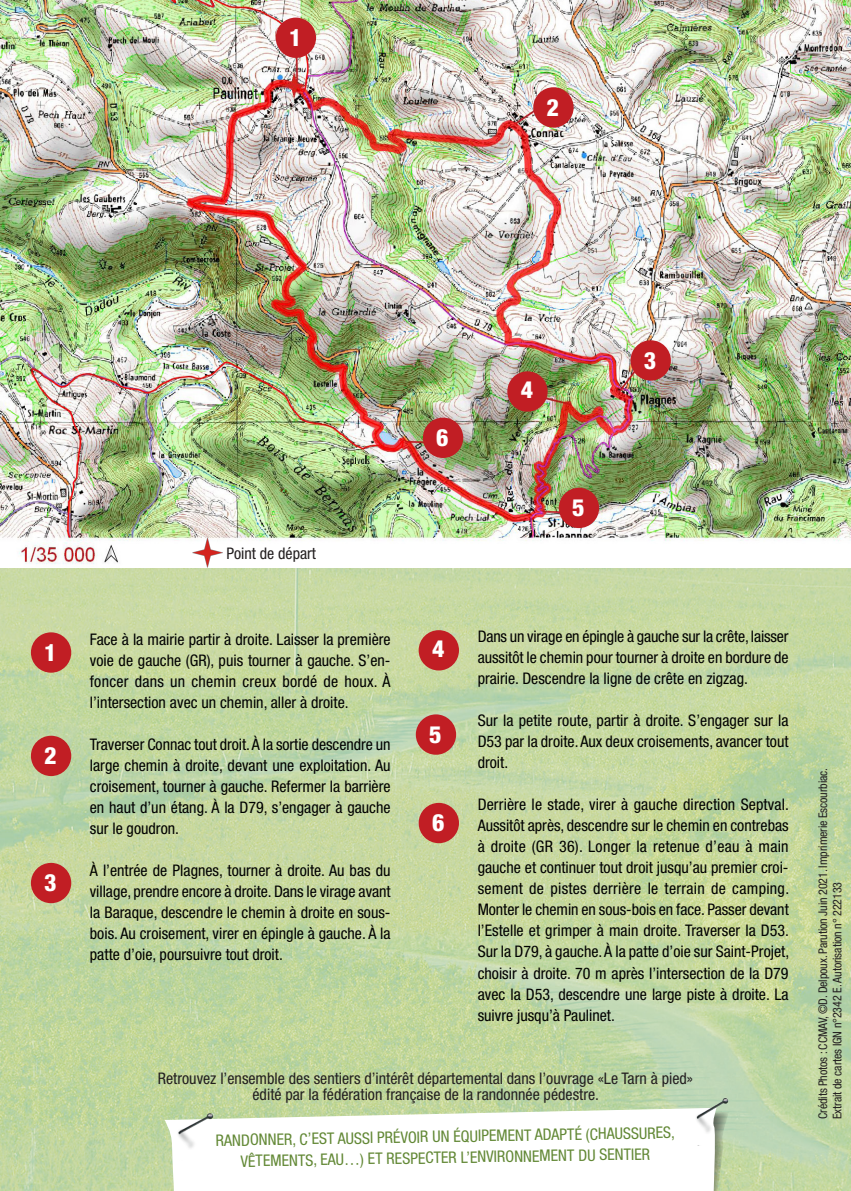
<style>
.page{position:relative;width:851px;height:1191px;background:#fff}
.page>*{position:absolute;margin:0;border:0;box-sizing:border-box;transform-origin:0 0}
.t1{font:800 condensed 23.8px "Helvetica Neue LT Std";color:#fff}
.t2{font:condensed 16px/21px "Helvetica Neue LT Std";color:#000;text-align:justify}
.t3{font:condensed 16px/16px "Helvetica Neue LT Std";color:#231f20;text-align:center}
.t4{font:condensed 16px/21px "Helvetica Neue LT Std";color:#628835;text-align:center}
.t5{font:condensed 12px/14.4px "Helvetica Neue LT Std";letter-spacing:-.01em;color:#231f20}
</style>
<div class="page">
<img style="left:0;top:0;width:850px;height:1191px">
<div style="left:32px;top:633px;width:38px;height:39px;background:#c11e24;border-radius:50%"></div>
<div style="left:31px;top:632px;width:40px;height:40px;border:2px solid #c11e24;border-radius:50%"></div>
<div style="left:32px;top:736px;width:38px;height:39px;background:#c11e24;border-radius:50%"></div>
<div style="left:31px;top:735px;width:40px;height:41px;border:2px solid #c11e24;border-radius:50%"></div>
<div style="left:32px;top:863px;width:38px;height:39px;background:#c11e24;border-radius:50%"></div>
<div style="left:31px;top:863px;width:40px;height:40px;border:2px solid #c11e24;border-radius:50%"></div>
<div style="left:419px;top:631px;width:39px;height:38px;background:#c11e24;border-radius:50%"></div>
<div style="left:418px;top:630px;width:41px;height:40px;border:2px solid #c11e24;border-radius:50%"></div>
<div style="left:416px;top:715px;width:39px;height:39px;background:#c11e24;border-radius:50%"></div>
<div style="left:416px;top:714px;width:40px;height:40px;border:2px solid #c11e24;border-radius:50%"></div>
<svg style="left:164px;top:1107px;width:568px;height:84px"></svg>
<img style="left:160px;top:1089px;width:74px;height:71px">
<img style="left:678px;top:1074px;width:69px;height:71px">
<div style="left:419px;top:803px;width:39px;height:39px;background:#c11e24;border-radius:50%"></div>
<div style="left:418px;top:803px;width:41px;height:40px;border:2px solid #c11e24;border-radius:50%"></div>
<div style="left:276px;top:18px;width:39px;height:39px;background:#c11e24;border-radius:50%"></div>
<div style="left:276px;top:18px;width:40px;height:40px;border:2px solid #c11e24;border-radius:50%"></div>
<div style="left:534px;top:88px;width:38px;height:39px;background:#c11e24;border-radius:50%"></div>
<div style="left:533px;top:87px;width:40px;height:41px;border:2px solid #c11e24;border-radius:50%"></div>
<div style="left:631px;top:341px;width:39px;height:39px;background:#c11e24;border-radius:50%"></div>
<div style="left:630px;top:340px;width:40px;height:40px;border:2px solid #c11e24;border-radius:50%"></div>
<div style="left:508px;top:372px;width:38px;height:39px;background:#c11e24;border-radius:50%"></div>
<div style="left:507px;top:371px;width:40px;height:41px;border:2px solid #c11e24;border-radius:50%"></div>
<div style="left:559px;top:488px;width:39px;height:39px;background:#c11e24;border-radius:50%"></div>
<div style="left:558px;top:488px;width:41px;height:40px;border:2px solid #c11e24;border-radius:50%"></div>
<div style="left:423px;top:418px;width:39px;height:39px;background:#c11e24;border-radius:50%"></div>
<div style="left:423px;top:417px;width:40px;height:41px;border:2px solid #c11e24;border-radius:50%"></div>
<img style="left:193px;top:538px;width:29px;height:29px">
<p class="t1" style="left:289px;top:23px;width:14px">1</p>
<p class="t1" style="left:546px;top:93px;width:14px">2</p>
<p class="t1" style="left:44px;top:637px;width:14px">1</p>
<p class="t1" style="left:44px;top:741px;width:14px">2</p>
<p class="t1" style="left:44px;top:868px;width:14px">3</p>
<p class="t3" style="left:226px;top:545px;width:91px">Point de départ</p>
<p class="t2" style="left:90px;top:629px;width:302px">Face à la mairie partir à droite. Laisser la première voie de gauche (GR), puis tourner à gauche. S’en&shy;foncer dans un chemin creux bordé de houx. À l’intersection avec un chemin, aller à droite.</p>
<p class="t2" style="left:90px;top:734px;width:302px">Traverser Connac tout droit. À la sortie descendre un large chemin à droite, devant une exploitation. Au croisement, tourner à gauche. Refermer la barrière en haut d’un étang. À la D79, s’engager à gauche sur le goudron.</p>
<p class="t2" style="left:90px;top:860px;width:302px">À l’entrée de Plagnes, tourner à droite. Au bas du village, prendre encore à droite. Dans le virage avant la Baraque, descendre le chemin à droite en sous&shy;bois. Au croisement, virer en épingle à gauche. À la patte d’oie, poursuivre tout droit.</p>
<p class="t1" style="left:436px;top:423px;width:14px">6</p>
<p class="t1" style="left:520px;top:375px;width:14px">4</p>
<p class="t1" style="left:572px;top:493px;width:14px">5</p>
<p class="t1" style="left:643px;top:345px;width:14px">3</p>
<p class="t1" style="left:432px;top:634px;width:14px">4</p>
<p class="t2" style="left:477px;top:626px;width:312px">Dans un virage en épingle à gauche sur la crête, laisser aussitôt le chemin pour tourner à droite en bordure de prairie. Descendre la ligne de crête en zigzag.</p>
<p class="t2" style="left:477px;top:710px;width:312px">Sur la petite route, partir à droite. S’engager sur la D53 par la droite. Aux deux croisements, avancer tout droit.</p>
<p class="t2" style="left:477px;top:794px;width:313px">Derrière le stade, virer à gauche direction Septval.<br>Aussitôt après, descendre sur le chemin en contrebas à droite (GR 36). Longer la retenue d’eau à main gauche et continuer tout droit jusqu’au premier croi&shy;sement de pistes derrière le terrain de camping.<br>Monter le chemin en sous-bois en face. Passer devant l’Estelle et grimper à main droite. Traverser la D53.<br>Sur la D79, à gauche. À la patte d’oie sur Saint-Projet, choisir à droite. 70 m après l’intersection de la D79 avec la D53, descendre une large piste à droite. La suivre jusqu’à Paulinet.</p>
<p class="t1" style="left:429px;top:719px;width:14px">5</p>
<p class="t1" style="left:432px;top:808px;width:14px">6</p>
<p class="t3" style="left:158px;top:1070px;width:536px">Retrouvez l’ensemble des sentiers d’intérêt départemental dans l’ouvrage «Le Tarn à pied» édité par la fédération française de la randonnée pédestre.</p>
<p class="t4" style="left:216px;top:1129px;width:460px;rotate:-1deg">RANDONNER, C’EST AUSSI PRÉVOIR UN ÉQUIPEMENT ADAPTÉ (CHAUSSURES,<br>VÊTEMENTS, EAU…) ET RESPECTER L’ENVIRONNEMENT DU SENTIER</p>
<p class="t5" style="left:815px;top:1119px;width:352px;rotate:-90deg">Crédits Photos : CCMAV, ©D. Delpoux. Parution Juin 2021. Imprimerie Escourbiac.<br>Extrait de cartes IGN n°2342 E. Autorisation n° 222133</p>
</div>
